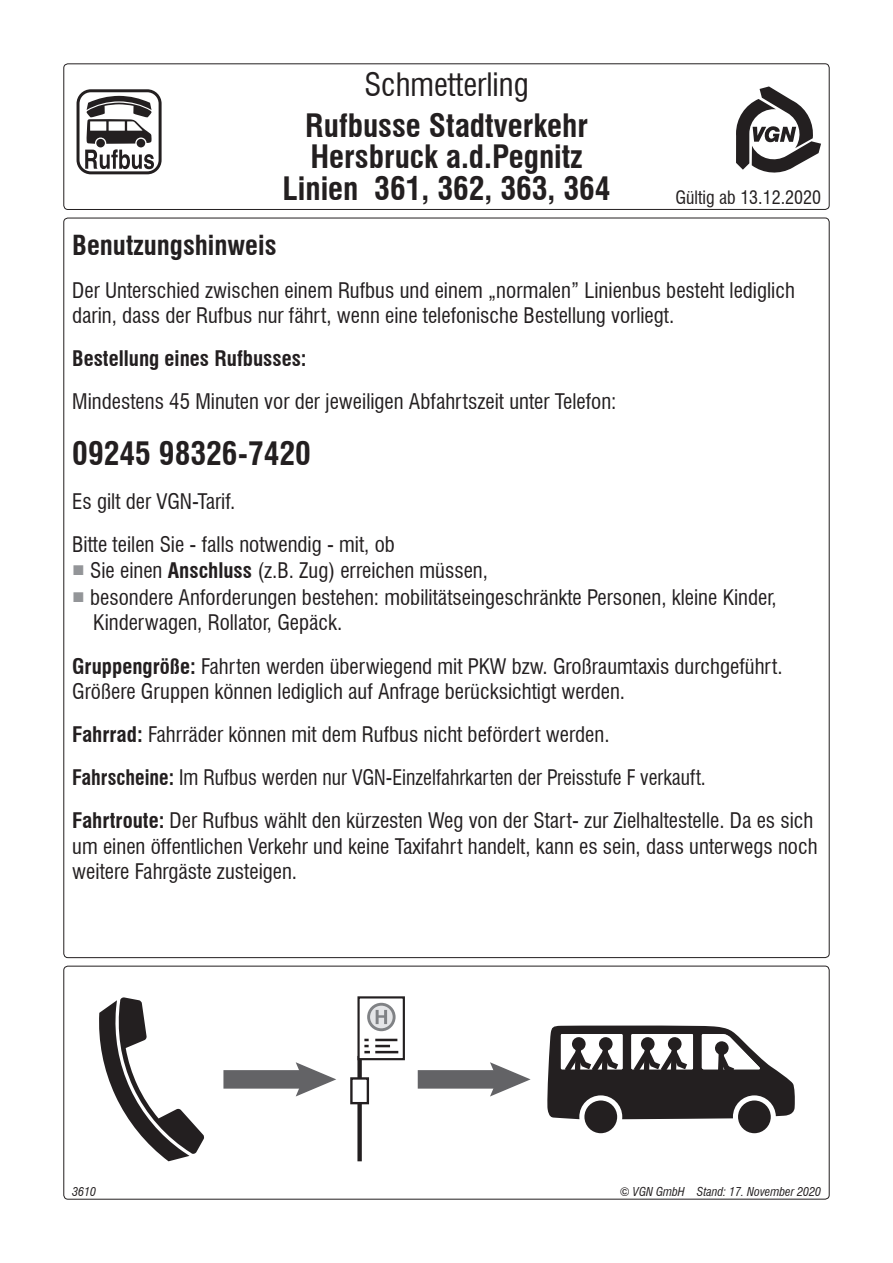
<style>
.page{position:relative;width:893px;height:1263px;background:#fff}
.page>*{position:absolute;margin:0;border:0;box-sizing:border-box;transform-origin:0 0}
.t1{font:700 condensed 31.5px/31.5px "Swiss 721 BT";color:#231f20;text-align:center}
.t2{font:condensed 31.5px "Swiss 721 BT";color:#231f20}
.t3{font:700 condensed 27px "Swiss 721 BT";color:#231f20}
.t4{font:condensed 21px/25.2px "Swiss 721 BT";color:#231f20}
.t5{font:700 condensed 21px "Swiss 721 BT";color:#231f20}
.t6{font:condensed 18px "Swiss 721 BT";color:#231f20}
.t7{font:italic condensed 12px "Swiss 721 BT";color:#231f20}
.s1{font-family:"Arial";font-stretch:normal;color:#939598}
.s2{font-weight:700}
</style>
<div class="page">
<div style="left:63px;top:63px;width:767px;height:147px;border:1px solid #231f20;border-radius:4px"></div>
<div style="left:63px;top:966px;width:767px;height:233px;border:1px solid #231f20;border-radius:4px"></div>
<svg style="left:99px;top:997px;width:105px;height:164px"></svg>
<div style="left:357px;top:1056px;width:5px;height:105px;background:#231f20"></div>
<div style="left:359px;top:997px;width:45px;height:62px;background:#fff"></div>
<div style="left:357px;top:996px;width:48px;height:64px;border:2px solid #231f20"></div>
<svg style="left:369px;top:1004px;width:25px;height:26px"></svg>
<div style="left:367px;top:1003px;width:29px;height:28px;border:3px solid #808285;border-radius:50%"></div>
<svg style="left:376px;top:1010px;width:11px;height:14px"></svg>
<hr style="left:375px;top:1039px;width:22px;height:2px;background:#231f20">
<hr style="left:375px;top:1051px;width:23px;height:2px;background:#231f20">
<svg style="left:364px;top:1039px;width:26px;height:14px"></svg>
<div style="left:351px;top:1078px;width:17px;height:25px;background:#fff"></div>
<div style="left:350px;top:1077px;width:19px;height:27px;border:2px solid #231f20"></div>
<div style="left:223px;top:1070px;width:86px;height:18px;background:#636366"></div>
<svg style="left:296px;top:1062px;width:40px;height:34px"></svg>
<div style="left:418px;top:1070px;width:85px;height:18px;background:#636366"></div>
<svg style="left:490px;top:1062px;width:41px;height:34px"></svg>
<div style="left:738px;top:1100px;width:33px;height:33px;background:#231f20;border-radius:50%"></div>
<div style="left:584px;top:1100px;width:33px;height:33px;background:#231f20;border-radius:50%"></div>
<svg style="left:547px;top:1025px;width:248px;height:94px"></svg>
<div style="left:715px;top:1041px;width:14px;height:14px;background:#231f20;border-radius:50%"></div>
<svg style="left:736px;top:86px;width:85px;height:87px"></svg>
<div style="left:77px;top:89px;width:85px;height:85px;border:3px solid #231f20;border-radius:13px"></div>
<svg style="left:85px;top:96px;width:69px;height:73px"></svg>
<div style="left:137px;top:139px;width:8px;height:8px;background:#231f20;border-radius:50%"></div>
<div style="left:96px;top:139px;width:9px;height:8px;background:#231f20;border-radius:50%"></div>
<h1 class="t2" style="left:364px;top:66px;width:166px">Schmetterling</h1>
<h1 class="t1" style="left:282px;top:110px;width:330px">Rufbusse Stadtverkehr<br>Hersbruck a.d.Pegnitz<br>Linien 361, 362, 363, 364</h1>
<p class="t6" style="left:675px;top:187px;width:147px">Gültig ab 13.12.2020</p>
<p class="t3" style="left:72px;top:229px;width:206px">Benutzungshinweis</p>
<p class="t4" style="left:72px;top:278px;width:724px">Der Unterschied zwischen einem Rufbus und einem „normalen” Linienbus besteht lediglich darin, dass der Rufbus nur fährt, wenn eine telefonische Bestellung vorliegt.</p>
<p class="t5" style="left:72px;top:346px;width:236px">Bestellung eines Rufbusses:</p>
<p class="t4" style="left:72px;top:389px;width:546px">Mindestens 45 Minuten vor der jeweiligen Abfahrtszeit unter Telefon:</p>
<h1 class="t1" style="left:72px;top:438px;width:240px">09245 98326-7420</h1>
<p class="t4" style="left:72px;top:479px;width:324px;line-height:43.2px">Es gilt der VGN-Tarif.<br>Bitte teilen Sie - falls notwendig - mit, ob</p>
<p class="t4" style="left:72px;top:558px;width:417px"><span class="s1">■</span> Sie einen <span class="s2">Anschluss</span> (z.B. Zug) erreichen müssen,</p>
<p class="t4" style="left:93px;top:585px;width:685px;text-indent:-21px"><span class="s1">■</span> besondere Anforderungen bestehen: mobilitätseingeschränkte Personen, kleine Kinder,<br>Kinderwagen, Rollator, Gepäck.</p>
<p class="t4" style="left:72px;top:653px;width:712px"><span class="s2">Gruppengröße:</span> Fahrten werden überwiegend mit PKW bzw. Großraumtaxis durchgeführt.<br>Größere Gruppen können lediglich auf Anfrage berücksichtigt werden.</p>
<p class="t4" style="left:72px;top:713px;width:743px;line-height:43.2px"><span class="s2">Fahrrad:</span> Fahrräder können mit dem Rufbus nicht befördert werden.<br><span class="s2">Fahrscheine:</span> Im Rufbus werden nur VGN-Einzelfahrkarten der Preisstufe F verkauft.<br><span class="s2">Fahrtroute:</span> Der Rufbus wählt den kürzesten Weg von der Start- zur Zielhaltestelle. Da es sich</p>
<p class="t4" style="left:72px;top:833px;width:747px">um einen öffentlichen Verkehr und keine Taxifahrt handelt, kann es sein, dass unterwegs noch weitere Fahrgäste zusteigen.</p>
<p class="t7" style="left:72px;top:1185px;width:25px">3610</p>
<p class="t7" style="left:620px;top:1185px;width:203px">© VGN GmbH Stand: 17. November 2020</p>
</div>
